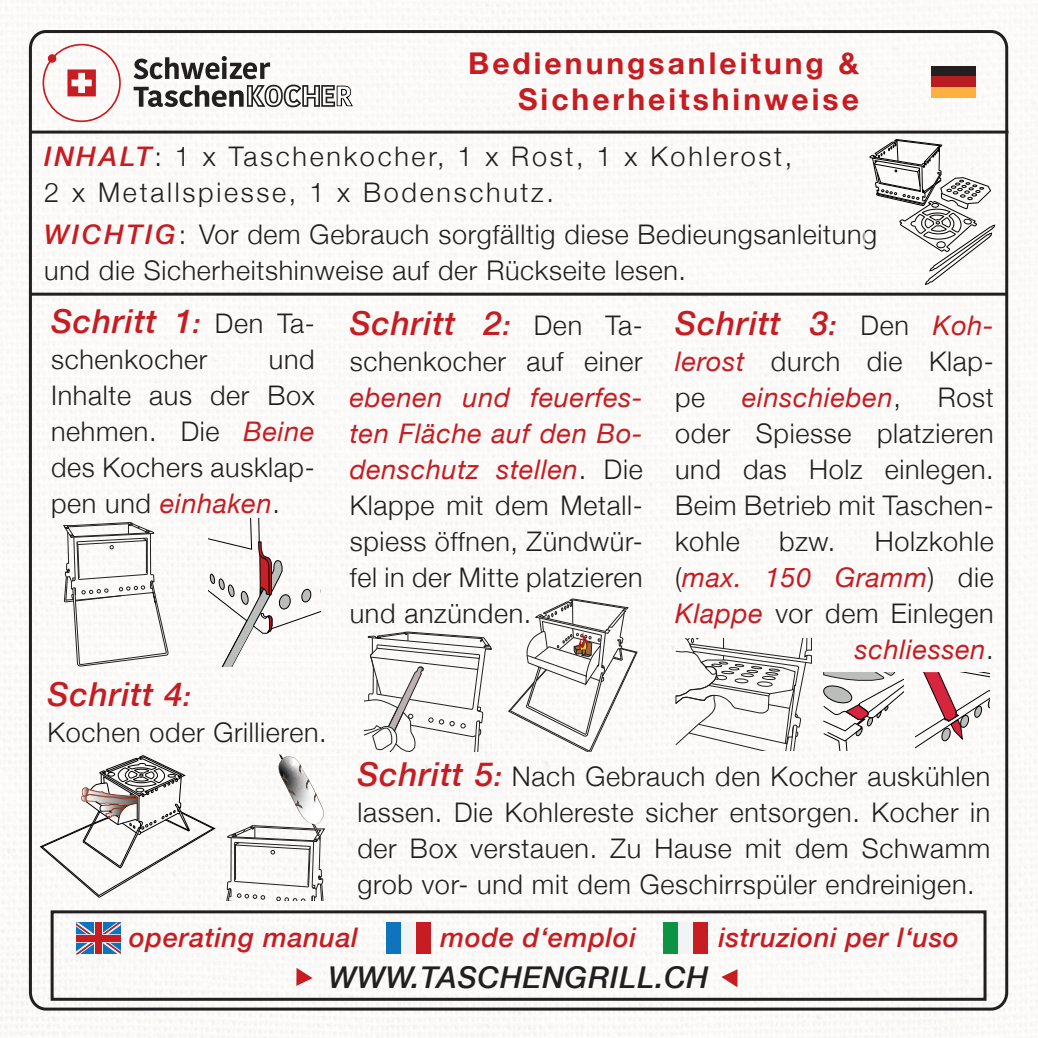
<style>
.page{position:relative;width:1038px;height:1038px;background:#fff}
.page>*{position:absolute;margin:0;border:0;box-sizing:border-box;transform-origin:0 0}
.t1{font:italic 500 33px "Helvetica Neue";letter-spacing:.025em;color:#c61c22}
.t2{font:700 30px/36px "Helvetica Neue";letter-spacing:.1em;color:#c61c22;text-align:right}
.t3{font:italic 500 30px "Helvetica Neue";letter-spacing:.025em;color:#231f20}
.t4{font:300 27px/36px "Helvetica Neue";letter-spacing:.025em;color:#231f20;text-align:justify}
.t5{font:300 27px/36px "Helvetica Neue";letter-spacing:.1em;color:#231f20}
.t6{font:italic 500 27px "Helvetica Neue";letter-spacing:.025em;color:#c61c22}
.t7{font:italic 27px "Helvetica Neue";letter-spacing:.025em;color:#c61c22}
.s1{font-weight:500;font-style:italic;color:#c61c22}
.s2{font-size:27px}
.s3{font-weight:300;font-style:normal;font-size:27px;color:#231f20}
.s4{font-weight:400;font-style:italic;color:#c61c22}
.s5{font-weight:400;font-size:27px}
.s6{font-weight:300;font-style:normal;color:#231f20}
.s7{font-weight:500;font-style:italic;font-size:33px;color:#c61c22}
</style>
<div class="page">
<img style="left:0;top:0;width:1037px;height:1037px">
<hr style="left:29px;top:130px;width:979px;height:3px;background:#231f20">
<hr style="left:30px;top:293px;width:976px;height:3px;background:#231f20">
<div style="left:386px;top:922px;width:15px;height:32px;background:#1074bc"></div>
<div style="left:401px;top:922px;width:15px;height:32px;background:#f2f3f4"></div>
<div style="left:416px;top:922px;width:15px;height:32px;background:#c61c22"></div>
<div style="left:663px;top:922px;width:15px;height:32px;background:#0d9344"></div>
<div style="left:678px;top:922px;width:14px;height:32px;background:#f2f3f4"></div>
<div style="left:692px;top:922px;width:15px;height:32px;background:#c61c22"></div>
<svg style="left:76px;top:922px;width:45px;height:32px"></svg>
<div style="left:94px;top:922px;width:9px;height:32px;background:#c61c22"></div>
<svg style="left:76px;top:934px;width:45px;height:8px"></svg>
<div style="left:95px;top:922px;width:6px;height:32px;background:#c61c22"></div>
<div style="left:76px;top:935px;width:45px;height:6px;background:#c61c22"></div>
<svg style="left:296px;top:967px;width:16px;height:18px"></svg>
<svg style="left:721px;top:969px;width:16px;height:18px"></svg>
<div style="left:51px;top:910px;width:935px;height:90px;border:3px solid #231f20"></div>
<svg style="left:208px;top:519px;width:114px;height:147px"></svg>
<svg style="left:508px;top:598px;width:129px;height:153px"></svg>
<svg style="left:675px;top:638px;width:136px;height:112px"></svg>
<svg style="left:43px;top:44px;width:78px;height:78px"></svg>
<svg style="left:134px;top:56px;width:220px;height:52px"></svg>
<svg style="left:863px;top:136px;width:134px;height:149px"></svg>
<svg style="left:56px;top:520px;width:119px;height:146px"></svg>
<svg style="left:363px;top:629px;width:129px;height:184px"></svg>
<svg style="left:822px;top:672px;width:82px;height:78px"></svg>
<svg style="left:914px;top:672px;width:75px;height:77px"></svg>
<svg style="left:40px;top:754px;width:296px;height:146px"></svg>
<div style="left:930px;top:66px;width:45px;height:11px;background:#231f20"></div>
<div style="left:930px;top:77px;width:45px;height:10px;background:#b61c20"></div>
<div style="left:930px;top:87px;width:45px;height:11px;background:#fbb03f"></div>
<p class="t2" style="left:468px;top:46px;width:392px">Bedienungsanleitung &amp;<br>Sicherheitshinweise</p>
<p class="t5" style="left:44px;top:137px;width:749px"><span class="s1">INHALT</span>: 1 x Taschenkocher, 1 x Rost, 1 x Kohlerost,<br>2 x Metallspiesse, 1 x Bodenschutz.</p>
<p class="t4" style="left:44px;top:215px;width:834px"><span class="s1">WICHTIG</span>: Vor dem Gebrauch sorgfälltig diese Bedieungsanleitung und die Sicherheitshinweise auf der Rückseite lesen.</p>
<p class="t1" style="left:350px;top:295px;width:294px">Schritt 2<span class="s2">:</span> <span class="s3">Den Ta-</span></p>
<p class="t4" style="left:350px;top:341px;width:294px">schenkocher auf einer <span class="s4">ebenen und feuerfes&shy;ten Fläche auf den Bo&shy;denschutz stellen</span>. Die Klappe mit dem Metall&shy;spiess öffnen, Zündwür&shy;fel in der Mitte platzieren und anzünden.</p>
<p class="t1" style="left:51px;top:293px;width:265px">Schritt 1<span class="s2">:</span> <span class="s3">Den Ta-</span></p>
<p class="t4" style="left:51px;top:340px;width:158px">schenkocher</p>
<p class="t1" style="left:675px;top:295px;width:320px">Schritt 3<span class="s2">:</span> <span class="s3">Den</span> <span class="s5">Koh-</span></p>
<p class="t4" style="left:675px;top:341px;width:320px"><span class="s4">lerost</span> durch die Klap&shy;pe</p>
<p class="t4" style="left:51px;top:340px;width:265px;text-indent:218px">und Inhalte aus der Box nehmen. Die <span class="s4">Beine </span>des Kochers ausklap&shy;pen und <span class="s4">einhaken</span>.</p>
<p class="t4" style="left:675px;top:377px;width:320px;text-indent:262px">Rost oder Spiesse platzieren und das Holz einlegen.<br>Beim Betrieb mit Taschen&shy;kohle</p>
<p class="t7" style="left:742px;top:378px;width:160px">einschieben<span class="s6">,</span></p>
<p class="t4" style="left:675px;top:521px;width:320px;text-align:right">Holzkohle<br>(<span class="s4">max. 150 Gramm</span>) die<br><span class="s4">Klappe</span> vor dem Einlegen <span class="s4">schliessen</span>.</p>
<p class="t4" style="left:779px;top:521px;width:58px">bzw.</p>
<p class="t1" style="left:48px;top:665px;width:145px">Schritt 4<span class="s2">:</span></p>
<p class="t4" style="left:48px;top:712px;width:280px">Kochen oder Grillieren.</p>
<p class="t4" style="left:357px;top:756px;width:634px"><span class="s7">Schritt 5</span><span class="s1">:</span> Nach Gebrauch den Kocher auskühlen lassen. Die Kohlereste sicher entsorgen. Kocher in der Box verstauen. Zu Hause mit dem Schwamm grob vor- und mit dem Geschirrspüler endreinigen.</p>
<p class="t6" style="left:129px;top:914px;width:230px">operating manual</p>
<p class="t6" style="left:440px;top:914px;width:197px">mode d‘emploi</p>
<p class="t6" style="left:718px;top:914px;width:242px">istruzioni per l‘uso</p>
<p class="t3" style="left:328px;top:951px;width:381px">WWW.TASCHENGRILL.CH</p>
</div>
